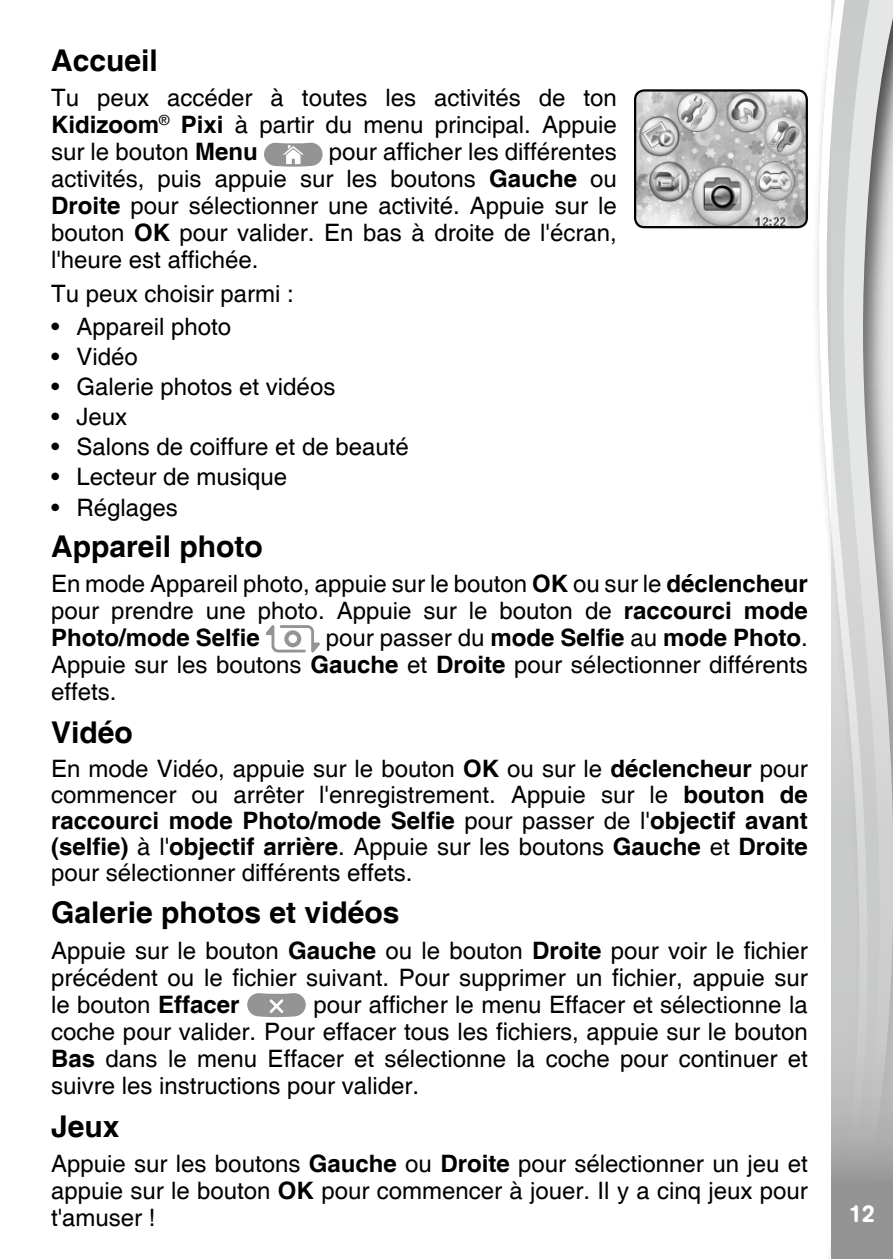
<style>
.page{position:relative;width:893px;height:1259px;background:#fff}
.page>*{position:absolute;margin:0;border:0;box-sizing:border-box;transform-origin:0 0}
.t1{font:700 30px "Helvetica";color:#000}
.t2{font:24px/27px "Helvetica";color:#000;text-align:justify}
.t3{font:500 24px "AG Book Rounded";color:#fff}
.s1{font-weight:700}
</style>
<div class="page">
<svg style="left:818px;top:0;width:14px;height:1259px"></svg>
<svg style="left:832px;top:0;width:61px;height:1259px;background:#c6c7c7"></svg>
<svg style="left:264px;top:142px;width:59px;height:25px"></svg>
<svg style="left:266px;top:625px;width:54px;height:27px"></svg>
<svg style="left:247px;top:993px;width:59px;height:24px"></svg>
<img style="left:636px;top:92px;width:170px;height:135px">
<div style="left:634px;top:89px;width:174px;height:139px;border:2px solid #000;border-radius:9px"></div>
<p class="t1" style="left:51px;top:42px;width:108px">Accueil</p>
<p class="t2" style="left:51px;top:85px;width:567px">Tu peux accéder à toutes les activités de ton <span class="s1">Kidizoom</span><sup>®</sup> <span class="s1">Pixi</span> à partir du menu principal. Appuie sur le bouton <span class="s1">Menu</span></p>
<p class="t2" style="left:51px;top:139px;width:567px;text-indent:278px">pour afficher les différentes activités, puis appuie sur les boutons <span class="s1">Gauche</span> ou <span class="s1">Droite</span> pour sélectionner une activité. Appuie sur le bouton <span class="s1">OK</span> pour valider. En bas à droite de l'écran, l'heure est affichée.</p>
<p class="t2" style="left:51px;top:281px;width:244px">Tu peux choisir parmi :</p>
<p class="t2" style="left:51px;top:314px;width:182px">• Appareil photo</p>
<p class="t2" style="left:51px;top:344px;width:88px">• Vidéo</p>
<p class="t2" style="left:51px;top:374px;width:286px">• Galerie photos et vidéos</p>
<p class="t2" style="left:51px;top:404px;width:78px">• Jeux</p>
<p class="t2" style="left:51px;top:434px;width:359px">• Salons de coiffure et de beauté</p>
<p class="t2" style="left:51px;top:464px;width:238px">• Lecteur de musique</p>
<p class="t2" style="left:51px;top:495px;width:128px">• Réglages</p>
<p class="t1" style="left:51px;top:528px;width:213px">Appareil photo</p>
<p class="t2" style="left:51px;top:571px;width:758px">En mode Appareil photo, appuie sur le bouton <span class="s1">OK</span> ou sur le <span class="s1">déclencheur </span>pour prendre une photo. Appuie sur le bouton de <span class="s1">raccourci mode Photo/mode Selfie</span></p>
<p class="t2" style="left:51px;top:625px;width:758px;text-indent:275px">pour passer du <span class="s1">mode Selfie</span> au <span class="s1">mode Photo</span>.<br>Appuie sur les boutons <span class="s1">Gauche</span> et <span class="s1">Droite</span> pour sélectionner différents effets.</p>
<p class="t1" style="left:51px;top:714px;width:83px">Vidéo</p>
<p class="t2" style="left:51px;top:757px;width:758px;line-height:25.8px">En mode Vidéo, appuie sur le bouton <span class="s1">OK</span> ou sur le <span class="s1">déclencheur</span> pour commencer ou arrêter l'enregistrement. Appuie sur le <span class="s1">bouton de raccourci mode Photo/mode Selfie</span> pour passer de l'<span class="s1">objectif avant (selfie)</span> à l'<span class="s1">objectif arrière</span>. Appuie sur les boutons <span class="s1">Gauche</span> et <span class="s1">Droite </span>pour sélectionner différents effets.</p>
<p class="t1" style="left:51px;top:894px;width:350px">Galerie photos et vidéos</p>
<p class="t2" style="left:51px;top:937px;width:758px">Appuie sur le bouton <span class="s1">Gauche</span> ou le bouton <span class="s1">Droite</span> pour voir le fichier précédent ou le fichier suivant. Pour supprimer un fichier, appuie sur le bouton <span class="s1">Effacer</span></p>
<p class="t2" style="left:51px;top:991px;width:758px;text-indent:262px">pour afficher le menu Effacer et sélectionne la coche pour valider. Pour effacer tous les fichiers, appuie sur le bouton <span class="s1">Bas</span> dans le menu Effacer et sélectionne la coche pour continuer et suivre les instructions pour valider.</p>
<p class="t1" style="left:51px;top:1107px;width:70px">Jeux</p>
<p class="t2" style="left:51px;top:1151px;width:758px">Appuie sur les boutons <span class="s1">Gauche</span> ou <span class="s1">Droite</span> pour sélectionner un jeu et appuie sur le bouton <span class="s1">OK</span> pour commencer à jouer. Il y a cinq jeux pour t'amuser !</p>
<p class="t3" style="left:848px;top:1199px;width:28px">12</p>
</div>
